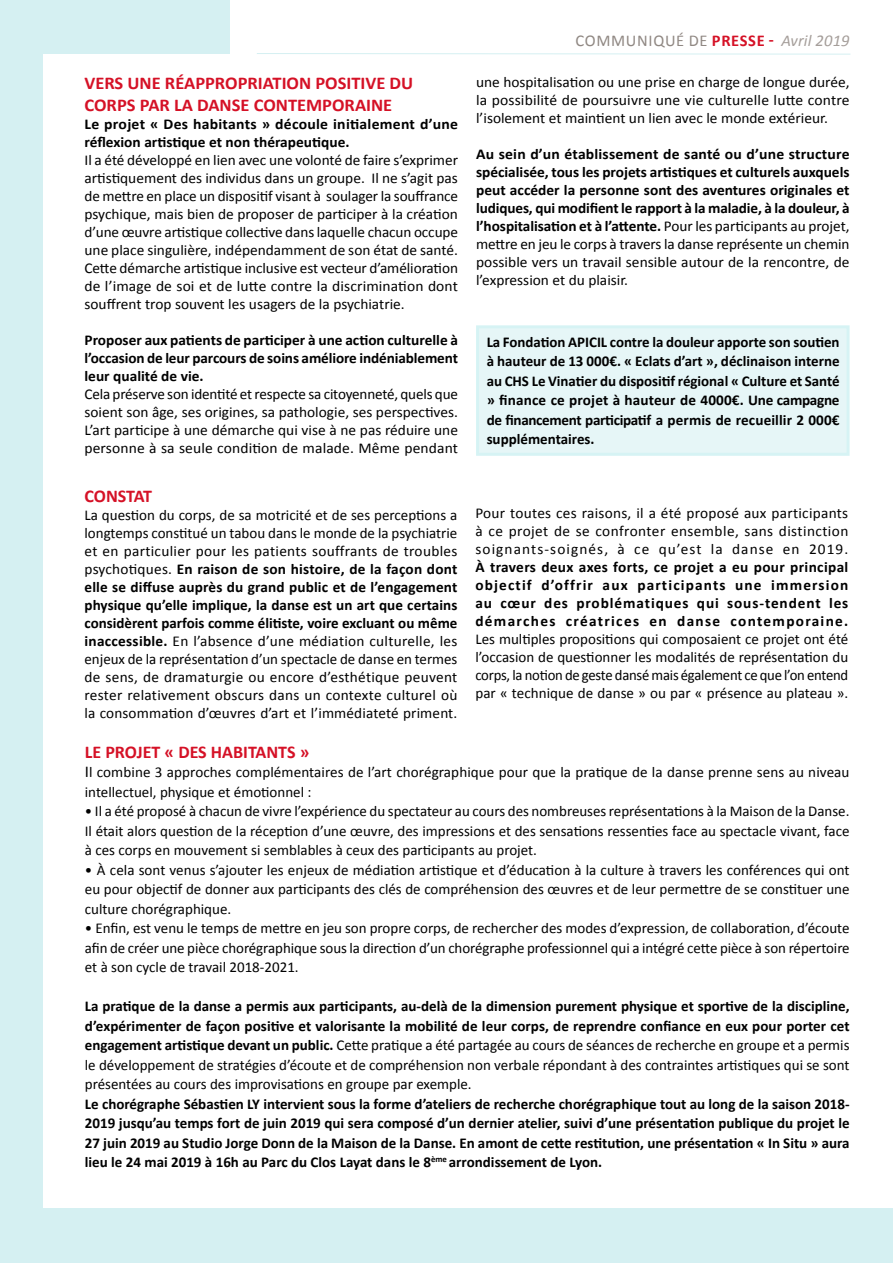
<style>
.page{position:relative;width:893px;height:1263px;background:#fff}
.page>*{position:absolute;margin:0;border:0;box-sizing:border-box;transform-origin:0 0}
.t1{font:700 18px/21.6px "Calibri";color:#d51126}
.t2{font:16.5px "Calibri";letter-spacing:.04em;color:#908883}
.t3{font:15px/18px "Calibri";color:#000;text-align:justify}
.t4{font:700 15px/19.5px "Calibri";color:#000;text-align:justify}
.t5{font:700 15px/18px "Calibri";color:#000;text-align:justify;scale:1.04 1}
.t6{font:700 15px/18px "Calibri";color:#000;scale:1.05 1}
.s1{font-weight:700;color:#d51126}
.s2{font-style:italic;color:#a59e9a}
.s3{font-weight:400}
.s4{font-weight:700}
.s5{font-size:16.5px}
</style>
<div class="page">
<svg style="left:257px;top:53px;width:594px;height:2px"></svg>
<div style="left:0;top:1209px;width:893px;height:54px;background:#d5f0f2"></div>
<div style="left:0;top:0;width:43px;height:1263px;background:#d5f0f2"></div>
<div style="left:0;top:0;width:230px;height:54px;background:#d5f0f2"></div>
<div style="left:476px;top:325px;width:374px;height:131px;background:#e6f6f7;border:3px solid #baeced"></div>
<p class="t1" style="left:85px;top:72px;width:330px">VERS UNE RÉAPPROPRIATION POSITIVE DU<br>CORPS PAR LA DANSE CONTEMPORAINE</p>
<p class="t6" style="left:85px;top:114px;width:357px">Le projet « Des habitants » découle initialement d’une réflexion artistique et non thérapeutique.</p>
<p class="t3" style="left:85px;top:150px;width:375px">Il a été développé en lien avec une volonté de faire s’exprimer artistiquement des individus dans un groupe. Il ne s’agit pas de mettre en place un dispositif visant à soulager la souffrance psychique, mais bien de proposer de participer à la création d’une œuvre artistique collective dans laquelle chacun occupe une place singulière, indépendamment de son état de santé.<br>Cette démarche artistique inclusive est vecteur d’amélioration de l’image de soi et de lutte contre la discrimination dont souffrent trop souvent les usagers de la psychiatrie.</p>
<p class="t4" style="left:85px;top:330px;width:375px;line-height:18px">Proposer aux patients de participer à une action culturelle à l’occasion de leur parcours de soins améliore indéniablement leur qualité de vie.</p>
<p class="t3" style="left:85px;top:384px;width:375px">Cela préserve son identité et respecte sa citoyenneté, quels que soient son âge, ses origines, sa pathologie, ses perspectives.<br>L’art participe à une démarche qui vise à ne pas réduire une personne à sa seule condition de malade. Même pendant</p>
<p class="t2" style="left:576px;top:29px;width:275px">COMMUNIQUÉ DE <span class="s1">PRESSE -</span> <span class="s2">Avril 2019</span></p>
<p class="t3" style="left:476px;top:73px;width:375px">une hospitalisation ou une prise en charge de longue durée, la possibilité de poursuivre une vie culturelle lutte contre l’isolement et maintient un lien avec le monde extérieur.</p>
<p class="t5" style="left:476px;top:145px;width:361px">Au sein d’un établissement de santé ou d’une structure spécialisée, tous les projets artistiques et culturels auxquels peut accéder la personne sont des aventures originales et ludiques, qui modifient le rapport à la maladie, à la douleur, à l’hospitalisation et à l’attente. <span class="s3">Pour les participants au projet, mettre en jeu le corps à travers la danse représente un chemin possible vers un travail sensible autour de la rencontre, de l’expression et du plaisir.</span></p>
<p class="t4" style="left:487px;top:331px;width:354px">La Fondation APICIL contre la douleur apporte son soutien à hauteur de 13 000€. « Eclats d’art », déclinaison interne au CHS Le Vinatier du dispositif régional « Culture et Santé » finance ce projet à hauteur de 4000€. Une campagne de financement participatif a permis de recueillir 2 000€ supplémentaires.</p>
<p class="t1" style="left:85px;top:484px;width:69px">CONSTAT</p>
<p class="t3" style="left:85px;top:505px;width:374px">La question du corps, de sa motricité et de ses perceptions a longtemps constitué un tabou dans le monde de la psychiatrie et en particulier pour les patients souffrants de troubles psychotiques. <span class="s4">En raison de son histoire, de la façon dont elle se diffuse auprès du grand public et de l’engagement physique qu’elle implique, la danse est un art que certains considèrent parfois comme élitiste, voire excluant ou même inaccessible.</span> En l’absence d’une médiation culturelle, les enjeux de la représentation d’un spectacle de danse en termes de sens, de dramaturgie ou encore d’esthétique peuvent rester relativement obscurs dans un contexte culturel où la consommation d’œuvres d’art et l’immédiateté priment.</p>
<p class="t3" style="left:475px;top:503px;width:374px">Pour toutes ces raisons, il a été proposé aux participants à ce projet de se confronter ensemble, sans distinction soignants-soignés, à ce qu’est la danse en 2019.</p>
<p class="t4" style="left:475px;top:557px;width:374px;line-height:18px">À travers deux axes forts, ce projet a eu pour principal objectif d’offrir aux participants une immersion au cœur des problématiques qui sous-tendent les démarches créatrices en danse contemporaine.</p>
<p class="t3" style="left:475px;top:629px;width:374px">Les multiples propositions qui composaient ce projet ont été l’occasion de questionner les modalités de représentation du corps, la notion de geste dansé mais également ce que l’on entend par « technique de danse » ou par « présence au plateau ».</p>
<p class="t1" style="left:85px;top:740px;width:226px">LE PROJET « DES HABITANTS »</p>
<p class="t3" style="left:85px;top:762px;width:766px;line-height:19.5px"><span class="s5">I</span>l combine 3 approches complémentaires de l’art chorégraphique pour que la pratique de la danse prenne sens au niveau intellectuel, physique et émotionnel :</p>
<p class="t3" style="left:85px;top:801px;width:766px;line-height:19.5px">• Il a été proposé à chacun de vivre l’expérience du spectateur au cours des nombreuses représentations à la Maison de la Danse.<br>Il était alors question de la réception d’une œuvre, des impressions et des sensations ressenties face au spectacle vivant, face à ces corps en mouvement si semblables à ceux des participants au projet.</p>
<p class="t3" style="left:85px;top:860px;width:766px;line-height:19.5px">• À cela sont venus s’ajouter les enjeux de médiation artistique et d’éducation à la culture à travers les conférences qui ont eu pour objectif de donner aux participants des clés de compréhension des œuvres et de leur permettre de se constituer une culture chorégraphique.</p>
<p class="t3" style="left:85px;top:918px;width:766px;line-height:19.5px">• Enfin, est venu le temps de mettre en jeu son propre corps, de rechercher des modes d’expression, de collaboration, d’écoute afin de créer une pièce chorégraphique sous la direction d’un chorégraphe professionnel qui a intégré cette pièce à son répertoire et à son cycle de travail 2018-2021.</p>
<p class="t4" style="left:85px;top:996px;width:766px">La pratique de la danse a permis aux participants, au-delà de la dimension purement physique et sportive de la discipline, d’expérimenter de façon positive et valorisante la mobilité de leur corps, de reprendre confiance en eux pour porter cet engagement artistique devant un public. <span class="s3">Cette pratique a été partagée au cours de séances de recherche en groupe et a permis le développement de stratégies d’écoute et de compréhension non verbale répondant à des contraintes artistiques qui se sont présentées au cours des improvisations en groupe par exemple.</span></p>
<p class="t4" style="left:85px;top:1093px;width:766px">Le chorégraphe Sébastien LY intervient sous la forme d’ateliers de recherche chorégraphique tout au long de la saison 2018- 2019 jusqu’au temps fort de juin 2019 qui sera composé d’un dernier atelier, suivi d’une présentation publique du projet le 27 juin 2019 au Studio Jorge Donn de la Maison de la Danse. En amont de cette restitution, une présentation « In Situ » aura lieu le 24 mai 2019 à 16h au Parc du Clos Layat dans le 8<sup>ème</sup> arrondissement de Lyon.</p>
</div>
